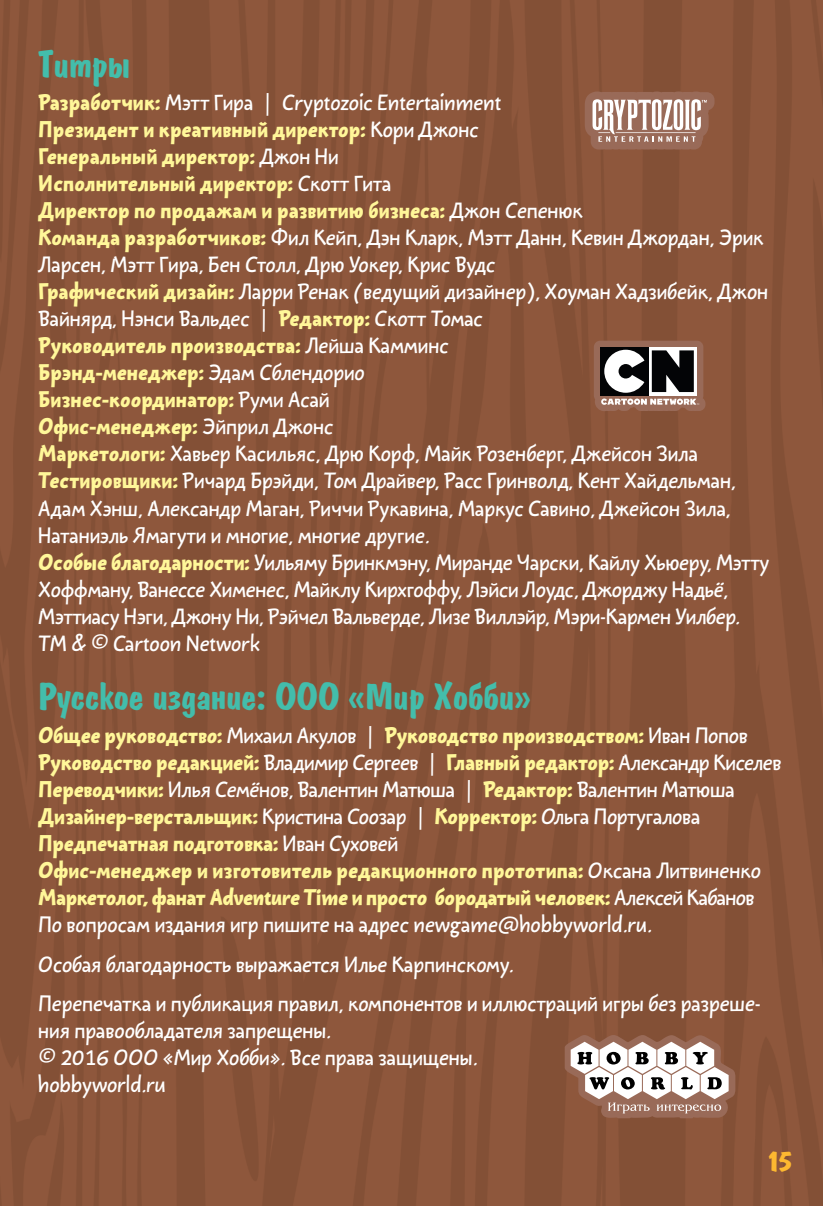
<style>
.page{position:relative;width:823px;height:1206px;background:#fff}
.page>*{position:absolute;margin:0;border:0;box-sizing:border-box;transform-origin:0 0}
.t1{font:700 38.25px "Domkrat";color:#43bdab}
.t2{font:700 31.5px "Domkrat";color:#fdb830}
.t3{font:22.5px/27px "Dereza";color:#fff}
.t4{font:700 22.5px/27px "Dereza";letter-spacing:-.01em;color:#fff799}
.s1{font-weight:700;color:#fff799}
.s2{font-weight:400;color:#fff}
</style>
<div class="page">
<img style="left:0;top:0;width:823px;height:1205px">
<svg style="left:585px;top:91px;width:129px;height:58px"></svg>
<svg style="left:594px;top:341px;width:111px;height:70px"></svg>
<svg style="left:565px;top:1035px;width:170px;height:83px"></svg>
<h1 class="t1" style="left:38px;top:45px;width:94px">Титры</h1>
<p class="t3" style="left:38px;top:90px;width:732px"><span class="s1">Разработчик:</span> Мэтт Гира | Cryptozoic Entertainment<br><span class="s1">Президент и креативный директор:</span> Кори Джонс<br><span class="s1">Генеральный директор:</span> Джон Ни<br><span class="s1">Исполнительный директор:</span> Скотт Гита<br><span class="s1">Директор по продажам и развитию бизнеса:</span> Джон Сепенюк<br><span class="s1">Команда разработчиков:</span> Фил Кейп, Дэн Кларк, Мэтт Данн, Кевин Джордан, Эрик Ларсен, Мэтт Гира, Бен Столл, Дрю Уокер, Крис Вудс<br><span class="s1">Графический дизайн:</span> Ларри Ренак (ведущий дизайнер), Хоуман Хадзибейк, Джон Вайнярд, Нэнси Вальдес | <span class="s1">Редактор:</span> Скотт Томас<br><span class="s1">Руководитель производства:</span> Лейша Камминс<br><span class="s1">Брэнд-менеджер:</span> Эдам Сблендорио<br><span class="s1">Бизнес-координатор:</span> Руми Асай<br><span class="s1">Офис-менеджер:</span> Эйприл Джонс<br><span class="s1">Маркетологи:</span> Хавьер Касильяс, Дрю Корф, Майк Розенберг, Джейсон Зила <span class="s1">Тестировщики:</span> Ричард Брэйди, Том Драйвер, Расс Гринволд, Кент Хайдельман, Адам Хэнш, Александр Маган, Риччи Рукавина, Маркус Савино, Джейсон Зила, Натаниэль Ямагути и многие, многие другие.<br><span class="s1">Особые благодарности:</span> Уильяму Бринкмэну, Миранде Чарски, Кайлу Хьюеру, Мэтту Хоффману, Ванессе Хименес, Майклу Кирхгоффу, Лэйси Лоудс, Джорджу Надьё, Мэттиасу Нэги, Джону Ни, Рэйчел Вальверде, Лизе Виллэйр, Мэри-Кармен Уилбер.<br>TM &amp; © Cartoon Network</p>
<h1 class="t1" style="left:38px;top:677px;width:494px">Русское издание: ООО «Мир Хобби»</h1>
<p class="t4" style="left:38px;top:722px;width:744px">Общее руководство: <span class="s2">Михаил Акулов |</span> Руководство производством: <span class="s2">Иван Попов </span>Руководство редакцией: <span class="s2">Владимир Сергеев |</span> Главный редактор: <span class="s2">Александр Киселев </span>Переводчики: <span class="s2">Илья Семёнов, Валентин Матюша |</span> Редактор: <span class="s2">Валентин Матюша </span>Дизайнер-верстальщик: <span class="s2">Кристина Соозар |</span> Корректор: <span class="s2">Ольга Португалова </span>Предпечатная подготовка: <span class="s2">Иван Суховей<br></span>Офис-менеджер и изготовитель редакционного прототипа: <span class="s2">Оксана Литвиненко </span>Маркетолог, фанат Adventure Time и просто бородатый человек: <span class="s2">Алексей Кабанов По вопросам издания игр пишите на адрес newgame@hobbyworld.ru.</span></p>
<p class="t3" style="left:38px;top:945px;width:724px;line-height:39.8px">Особая благодарность выражается Илье Карпинскому.<br>Перепечатка и публикация правил, компонентов и иллюстраций игры без разреше-</p>
<p class="t3" style="left:38px;top:1018px;width:440px">ния правообладателя запрещены.<br>© 2016 ООО «Мир Хобби». Все права защищены. hobbyworld.ru</p>
<h2 class="t2" style="left:768px;top:1144px;width:26px">15</h2>
</div>
